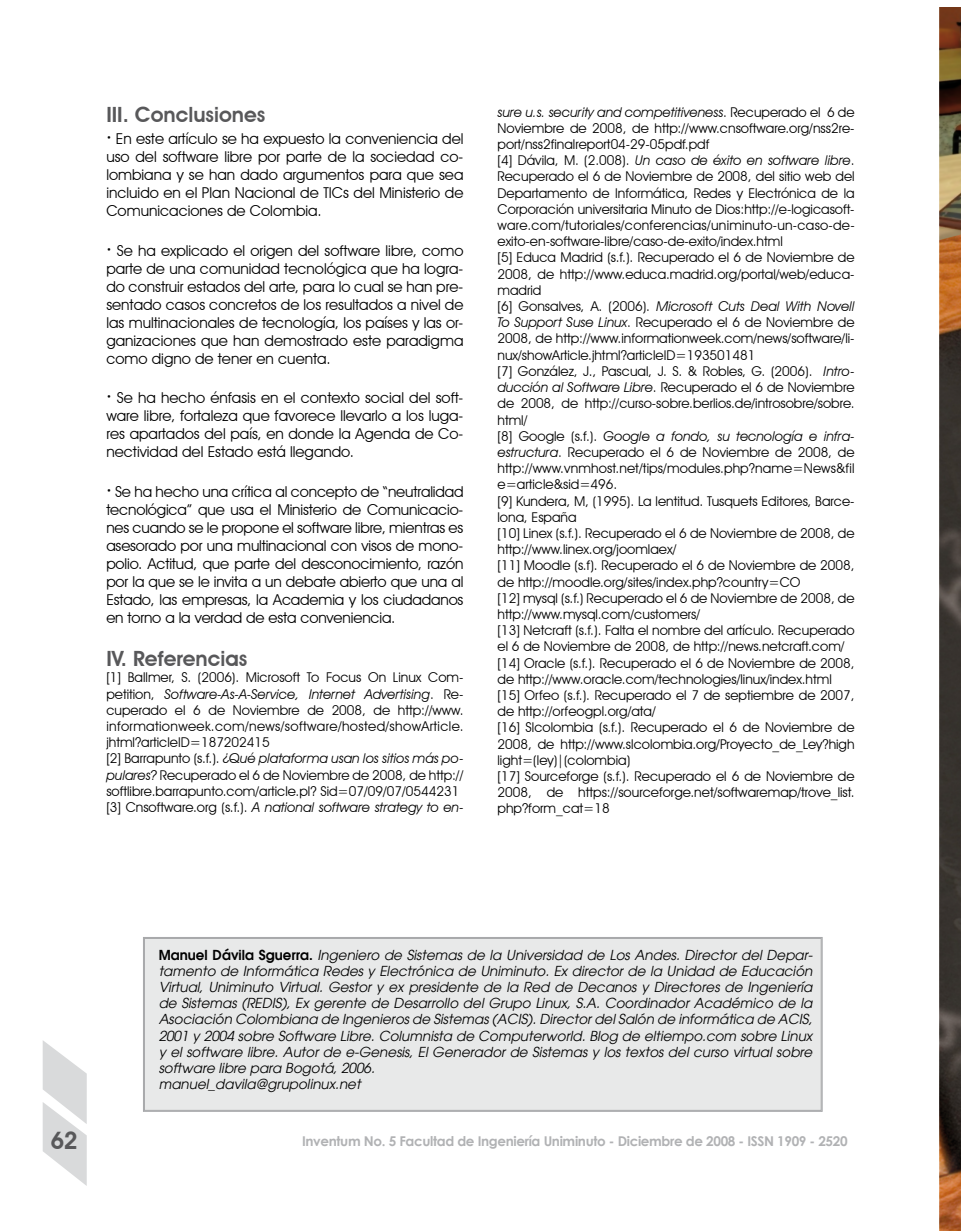
<style>
.page{position:relative;width:961px;height:1231px;background:#fff}
.page>*{position:absolute;margin:0;border:0;box-sizing:border-box;transform-origin:0 0}
.t1{font:600 24px "Avant Garde IT Cby BT";color:#58585a}
.t2{font:600 21px "Avant Garde IT Cby BT";color:#58585a}
.t3{font:15px/18px "Avant Garde IT Cby BT";color:#000;text-align:justify}
.t4{font:13.5px/16.2px "Avant Garde IT Cby BT";color:#000}
.t5{font:italic 13.5px/16.2px "Avant Garde";color:#000}
.t6{font:700 13.5px "Century Gothic";letter-spacing:-.025em;color:#b1b2b4}
.s1{font-weight:600;font-size:18px}
.s2{font-style:italic}
.s3{font-weight:600;font-style:normal}
</style>
<div class="page">
<svg style="left:43px;top:1040px;width:44px;height:146px"></svg>
<div style="left:143px;top:937px;width:679px;height:174px;background:#e8e9e9"></div>
<div style="left:144px;top:938px;width:677px;height:172px;border:1px solid #a7a8aa"></div>
<img style="left:939px;top:8px;width:22px;height:1223px">
<h2 class="t2" style="left:106px;top:102px;width:161px">III. Conclusiones</h2>
<p class="t3" style="left:106px;top:129px;width:358px"><span class="s1">·</span> En este artículo se ha expuesto la conveniencia del uso del software libre por parte de la sociedad co&shy;lombiana y se han dado argumentos para que sea incluido en el Plan Nacional de TICs del Ministerio de Comunicaciones de Colombia.</p>
<p class="t3" style="left:106px;top:241px;width:358px"><span class="s1">·</span> Se ha explicado el origen del software libre, como parte de una comunidad tecnológica que ha logra&shy;do construir estados del arte, para lo cual se han pre&shy;sentado casos concretos de los resultados a nivel de las multinacionales de tecnología, los países y las or&shy;ganizaciones que han demostrado este paradigma como digno de tener en cuenta.</p>
<p class="t3" style="left:106px;top:389px;width:358px"><span class="s1">·</span> Se ha hecho énfasis en el contexto social del soft&shy;ware libre, fortaleza que favorece llevarlo a los luga&shy;res apartados del país, en donde la Agenda de Co&shy;nectividad del Estado está llegando.</p>
<p class="t3" style="left:106px;top:482px;width:359px"><span class="s1">·</span> Se ha hecho una crítica al concepto de “neutralidad tecnológica” que usa el Ministerio de Comunicacio&shy;nes cuando se le propone el software libre, mientras es asesorado por una multinacional con visos de mono&shy;polio. Actitud, que parte del desconocimiento, razón por la que se le invita a un debate abierto que una al Estado, las empresas, la Academia y los ciudadanos en torno a la verdad de esta conveniencia.</p>
<h2 class="t2" style="left:106px;top:646px;width:143px">IV. Referencias</h2>
<p class="t4" style="left:106px;top:669px;width:359px">[1] Ballmer, S. (2006). Microsoft To Focus On Linux Com&shy;petition, <span class="s2">Software-As-A-Service, Internet Advertising</span>. Re&shy;cuperado el 6 de Noviembre de 2008, de http://www. informationweek.com/news/software/hosted/showArticle. jhtml?articleID=187202415<br>[2] Barrapunto (s.f.). <span class="s2">¿Qué plataforma usan los sitios más po&shy;pulares?</span> Recuperado el 6 de Noviembre de 2008, de http:// softlibre.barrapunto.com/article.pl? Sid=07/09/07/0544231 [3] Cnsoftware.org (s.f.). <span class="s2">A national software strategy to en-</span></p>
<p class="t4" style="left:497px;top:104px;width:359px"><span class="s2">sure u.s. security and competitiveness</span>. Recuperado el 6 de Noviembre de 2008, de http://www.cnsoftware.org/nss2re&shy;port/nss2finalreport04-29-05pdf.pdf<br>[4] Dávila, M. (2.008). <span class="s2">Un caso de éxito en software libre</span>.<br>Recuperado el 6 de Noviembre de 2008, del sitio web del Departamento de Informática, Redes y Electrónica de la Corporación universitaria Minuto de Dios:http://e-logicasoft&shy;ware.com/tutoriales/conferencias/uniminuto-un-caso-de&shy;exito-en-software-libre/caso-de-exito/index.html<br>[5] Educa Madrid (s.f.). Recuperado el 6 de Noviembre de 2008, de http://www.educa.madrid.org/portal/web/educa&shy;madrid<br>[6] Gonsalves, A. (2006). <span class="s2">Microsoft Cuts Deal With Novell To Support Suse Linux</span>. Recuperado el 6 de Noviembre de 2008, de http://www.informationweek.com/news/software/li&shy;nux/showArticle.jhtml?articleID=193501481<br>[7] González, J., Pascual, J. S. &amp; Robles, G. (2006). <span class="s2">Intro&shy;ducción al Software Libre</span>. Recuperado el 6 de Noviembre de 2008, de http://curso-sobre.berlios.de/introsobre/sobre. html/<br>[8] Google (s.f.). <span class="s2">Google a fondo, su tecnología e infra&shy;estructura</span>. Recuperado el 6 de Noviembre de 2008, de http://www.vnmhost.net/tips/modules.php?name=News&amp;fil e=article&amp;sid=496.<br>[9] Kundera, M, (1995). La lentitud. Tusquets Editores, Barce&shy;lona, España<br>[10] Linex (s.f.). Recuperado el 6 de Noviembre de 2008, de http://www.linex.org/joomlaex/<br>[11] Moodle (s.f). Recuperado el 6 de Noviembre de 2008, de http://moodle.org/sites/index.php?country=CO<br>[12] mysql (s.f.) Recuperado el 6 de Noviembre de 2008, de http://www.mysql.com/customers/<br>[13] Netcraft (s.f.). Falta el nombre del artículo. Recuperado el 6 de Noviembre de 2008, de http://news.netcraft.com/ [14] Oracle (s.f.). Recuperado el 6 de Noviembre de 2008, de http://www.oracle.com/technologies/linux/index.html [15] Orfeo (s.f.). Recuperado el 7 de septiembre de 2007, de http://orfeogpl.org/ata/<br>[16] Slcolombia (s.f.). Recuperado el 6 de Noviembre de 2008, de http://www.slcolombia.org/Proyecto_de_Ley?high light=(ley)|(colombia)<br>[17] Sourceforge (s.f.). Recuperado el 6 de Noviembre de 2008, de https://sourceforge.net/softwaremap/trove_list. php?form_cat=18</p>
<p class="t5" style="left:159px;top:946px;width:655px"><span class="s3">Manuel Dávila Sguerra.</span> Ingeniero de Sistemas de la Universidad de Los Andes. Director del Depar&shy;tamento de Informática Redes y Electrónica de Uniminuto. Ex director de la Unidad de Educación Virtual, Uniminuto Virtual. Gestor y ex presidente de la Red de Decanos y Directores de Ingeniería de Sistemas (REDIS), Ex gerente de Desarrollo del Grupo Linux, S.A. Coordinador Académico de la Asociación Colombiana de Ingenieros de Sistemas (ACIS). Director del Salón de informática de ACIS, 2001 y 2004 sobre Software Libre. Columnista de Computerworld. Blog de eltiempo.com sobre Linux y el software libre. Autor de e-Genesis, El Generador de Sistemas y los textos del curso virtual sobre software libre para Bogotá, 2006.<br>manuel_davila@grupolinux.net</p>
<h1 class="t1" style="left:50px;top:1125px;width:26px">62</h1>
<p class="t6" style="left:302px;top:1130px;width:547px">Inventum No. 5 Facultad de Ingeniería Uniminuto - Diciembre de 2008 - ISSN 1909 - 2520</p>
</div>
